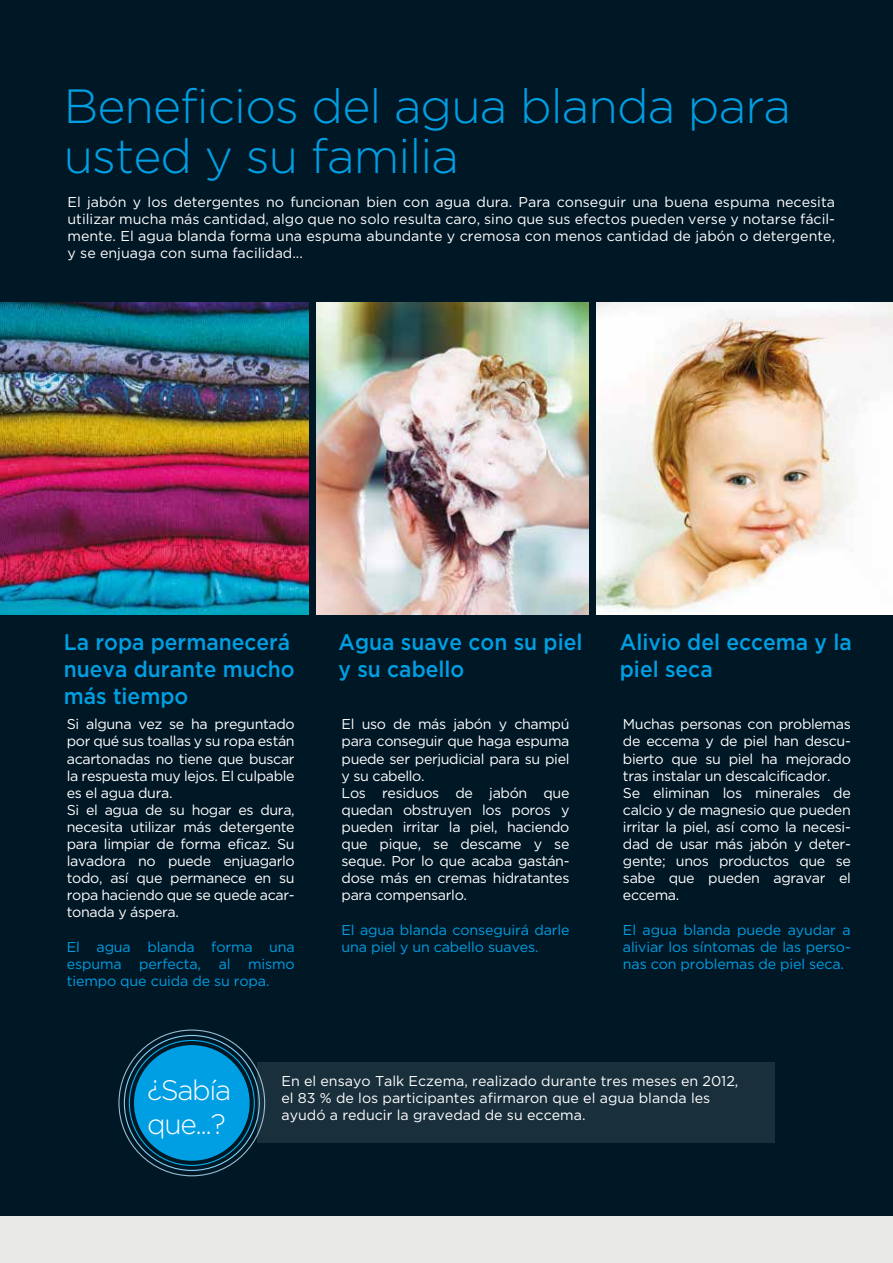
<style>
.page{position:relative;width:893px;height:1263px;background:#fff}
.page>*{position:absolute;margin:0;border:0;box-sizing:border-box;transform-origin:0 0}
.t1{font:300 48px/49.5px "Gotham";letter-spacing:-.02em;color:#009fe3}
.t2{font:300 28.2px/33.8px "Gotham";letter-spacing:-.05em;color:#fff}
.t3{font:500 22.5px/27px "Gotham";color:#009fe3;scale:.94 1}
.t4{font:14.25px/17.1px "Gotham";letter-spacing:-.025em;color:#fff}
.t5{font:14.25px/17.1px "Gotham";letter-spacing:-.01em;color:#009fe3;text-align:justify}
.t6{font:14.25px/17.1px "Gotham";color:#fff}
</style>
<div class="page">
<div style="left:0;top:0;width:893px;height:1216px;background:#001725"></div>
<img style="left:0;top:303px;width:309px;height:311px">
<img style="left:596px;top:303px;width:297px;height:311px">
<img style="left:317px;top:303px;width:271px;height:311px">
<div style="left:257px;top:1063px;width:518px;height:80px;background:#192f3c"></div>
<div style="left:134px;top:1045px;width:116px;height:116px;background:#009fe3;border-radius:50%"></div>
<div style="left:0;top:1216px;width:893px;height:46px;background:#e9eae8"></div>
<h1 class="t1" style="left:64px;top:81px;width:729px">Beneficios del agua blanda para usted y su familia</h1>
<p class="t4" style="left:68px;top:193px;width:769px;text-align:justify">El jabón y los detergentes no funcionan bien con agua dura. Para conseguir una buena espuma necesita utilizar mucha más cantidad, algo que no solo resulta caro, sino que sus efectos pueden verse y notarse fácil&shy;mente. El agua blanda forma una espuma abundante y cremosa con menos cantidad de jabón o detergente, y se enjuaga con suma facilidad...</p>
<h3 class="t3" style="left:64px;top:628px;width:247px">La ropa permanecerá nueva durante mucho más tiempo</h3>
<p class="t4" style="left:67px;top:715px;width:229px">Si alguna vez se ha preguntado por qué sus toallas y su ropa están acartonadas no tiene que buscar la respuesta muy lejos. El culpable es el agua dura.<br>Si el agua de su hogar es dura, necesita utilizar más detergente para limpiar de forma eficaz. Su lavadora no puede enjuagarlo todo, así que permanece en su ropa haciendo que se quede acar&shy;tonada y áspera.</p>
<p class="t5" style="left:67px;top:938px;width:229px">El agua blanda forma una espuma perfecta, al mismo tiempo que cuida de su ropa.</p>
<h3 class="t3" style="left:338px;top:628px;width:261px">Agua suave con su piel y su cabello</h3>
<p class="t4" style="left:342px;top:715px;width:229px">El uso de más jabón y champú para conseguir que haga espuma puede ser perjudicial para su piel y su cabello.<br>Los residuos de jabón que quedan obstruyen los poros y pueden irritar la piel, haciendo que pique, se descame y se seque. Por lo que acaba gastán&shy;dose más en cremas hidratantes para compensarlo.</p>
<p class="t5" style="left:342px;top:921px;width:229px">El agua blanda conseguirá darle una piel y un cabello suaves.</p>
<h3 class="t3" style="left:620px;top:628px;width:248px">Alivio del eccema y la piel seca</h3>
<p class="t4" style="left:623px;top:715px;width:229px">Muchas personas con problemas de eccema y de piel han descu&shy;bierto que su piel ha mejorado tras instalar un descalcificador.<br>Se eliminan los minerales de calcio y de magnesio que pueden irritar la piel, así como la necesi&shy;dad de usar más jabón y deter&shy;gente; unos productos que se sabe que pueden agravar el eccema.</p>
<p class="t5" style="left:623px;top:921px;width:229px">El agua blanda puede ayudar a aliviar los síntomas de las perso&shy;nas con problemas de piel seca.</p>
<h2 class="t2" style="left:147px;top:1073px;width:86px">¿Sabía que...?</h2>
<p class="t6" style="left:281px;top:1072px;width:458px">En el ensayo Talk Eczema, realizado durante tres meses en 2012, el 83 % de los participantes afirmaron que el agua blanda les ayudó a reducir la gravedad de su eccema.</p>
</div>
